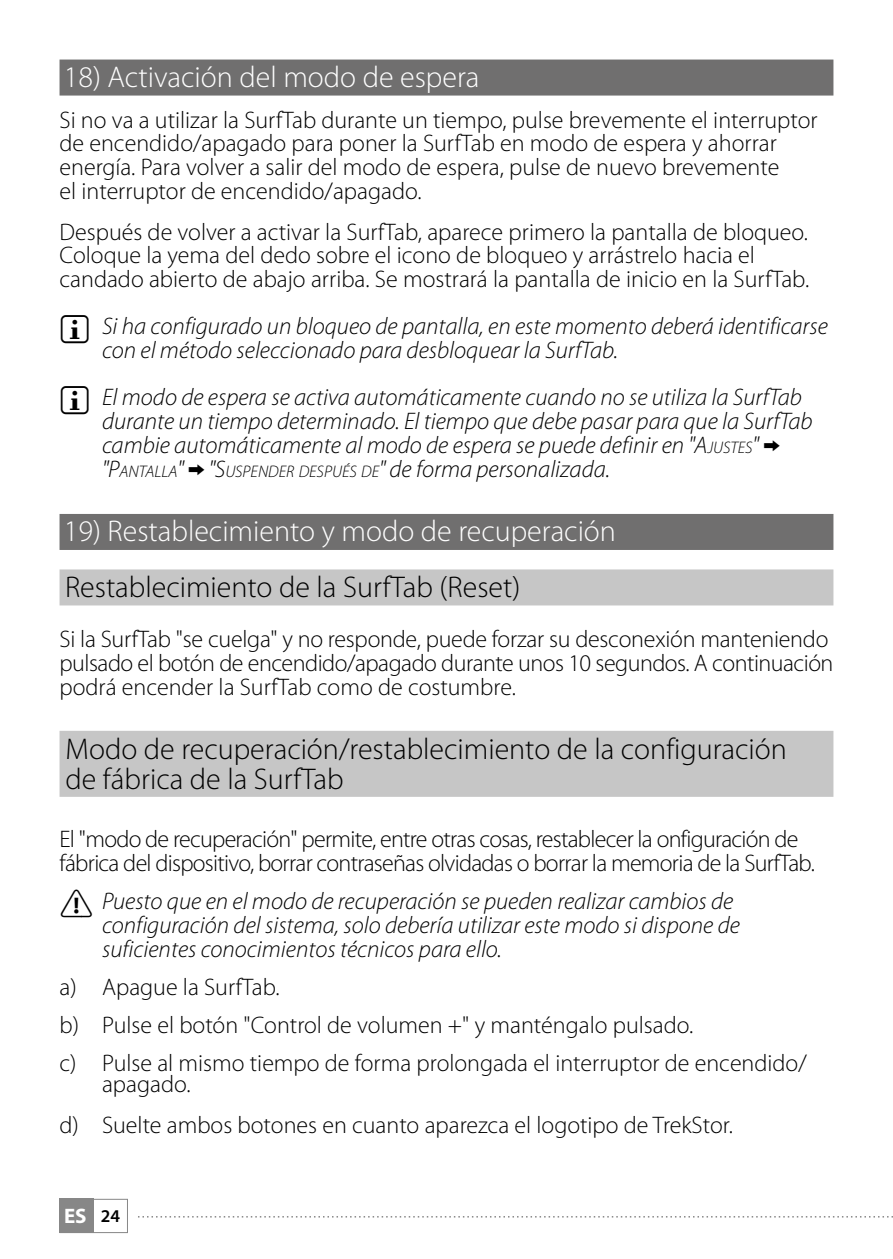
<style>
.page{position:relative;width:893px;height:1259px;background:#fff}
.page>*{position:absolute;margin:0;border:0;box-sizing:border-box;transform-origin:0 0}
.t1{font:300 30px/30px "Myriad Pro";color:#000}
.t2{font:300 30px "Myriad Pro";color:#fff}
.t3{font:300 24px/23.7px "Myriad Pro";color:#000}
.t4{font:italic 300 24px/24px "Myriad Pro";color:#000}
.t5{font:300 24px/24px "Myriad Pro";letter-spacing:-.03em;color:#000}
.t6{font:700 21px "Myriad Pro";color:#fff}
.s1{font-style:inherit}
.s2{font-size:16.8px}
.s3{font-weight:600;font-size:18px;color:#000}
</style>
<div class="page">
<div style="left:60px;top:1199px;width:34px;height:34px;background:#878787"></div>
<div style="left:60px;top:1199px;width:68px;height:34px;border:1px solid #878787"></div>
<svg style="left:138px;top:1216px;width:755px;height:1px"></svg>
<div style="left:60px;top:60px;width:773px;height:36px;background:#706f6f"></div>
<div style="left:60px;top:514px;width:773px;height:36px;background:#706f6f"></div>
<div style="left:60px;top:569px;width:773px;height:36px;background:#c6c6c6"></div>
<div style="left:60px;top:731px;width:773px;height:66px;background:#c6c6c6"></div>
<p class="t2" style="left:64px;top:61px;width:417px">18) Activación del modo de espera</p>
<p class="t3" style="left:60px;top:108px;width:759px">Si no va a utilizar la SurfTab durante un tiempo, pulse brevemente el interruptor de encendido/apagado para poner la SurfTab en modo de espera y ahorrar energía. Para volver a salir del modo de espera, pulse de nuevo brevemente<br>el interruptor de encendido/apagado.</p>
<p class="t3" style="left:60px;top:220px;width:751px">Después de volver a activar la SurfTab, aparece primero la pantalla de bloqueo.<br>Coloque la yema del dedo sobre el icono de bloqueo y arrástrelo hacia el candado abierto de abajo arriba. Se mostrará la pantalla de inicio en la SurfTab.</p>
<p class="t4" style="left:102px;top:315px;width:727px">Si ha configurado un bloqueo de pantalla, en este momento deberá identificarse con el método seleccionado para desbloquear la SurfTab.</p>
<p class="t4" style="left:102px;top:386px;width:712px">El modo de espera se activa automáticamente cuando no se utiliza la SurfTab durante un tiempo determinado. El tiempo que debe pasar para que la SurfTab cambie automáticamente al modo de espera se puede definir en "<span class="s1">A</span><span class="s2">JUSTES</span>" "<span class="s1">P</span><span class="s2">ANTALLA</span><span class="s1">"</span> "<span class="s1">S</span><span class="s2">USPENDER DESPUÉS DE</span>" de forma personalizada.</p>
<p class="t2" style="left:64px;top:515px;width:554px">19) Restablecimiento y modo de recuperación</p>
<p class="t1" style="left:65px;top:572px;width:457px">Restablecimiento de la SurfTab (Reset)</p>
<p class="t3" style="left:60px;top:627px;width:775px">Si la SurfTab "se cuelga" y no responde, puede forzar su desconexión manteniendo pulsado el botón de encendido/apagado durante unos 10 segundos. A continuación podrá encender la SurfTab como de costumbre.</p>
<p class="t1" style="left:66px;top:734px;width:723px">Modo de recuperación/restablecimiento de la configuración de fábrica de la SurfTab</p>
<p class="t5" style="left:60px;top:827px;width:757px">El "modo de recuperación" permite, entre otras cosas, restablecer la onfiguración de fábrica del dispositivo, borrar contraseñas olvidadas o borrar la memoria de la SurfTab.</p>
<p class="t4" style="left:102px;top:889px;width:639px">Puesto que en el modo de recuperación se pueden realizar cambios de configuración del sistema, solo debería utilizar este modo si dispone de suficientes conocimientos técnicos para ello.</p>
<p class="t3" style="left:60px;top:968px;width:749px;line-height:38.1px">a) Apague la SurfTab.<br>b) Pulse el botón "Control de volumen +" y manténgalo pulsado.<br>c) Pulse al mismo tiempo de forma prolongada el interruptor de encendido/</p>
<p class="t3" style="left:60px;top:1063px;width:675px;line-height:41.1px;text-indent:43px">apagado.<br>d) Suelte ambos botones en cuanto aparezca el logotipo de TrekStor.</p>
<p class="t6" style="left:64px;top:1202px;width:58px">ES <span class="s3">24</span></p>
</div>
